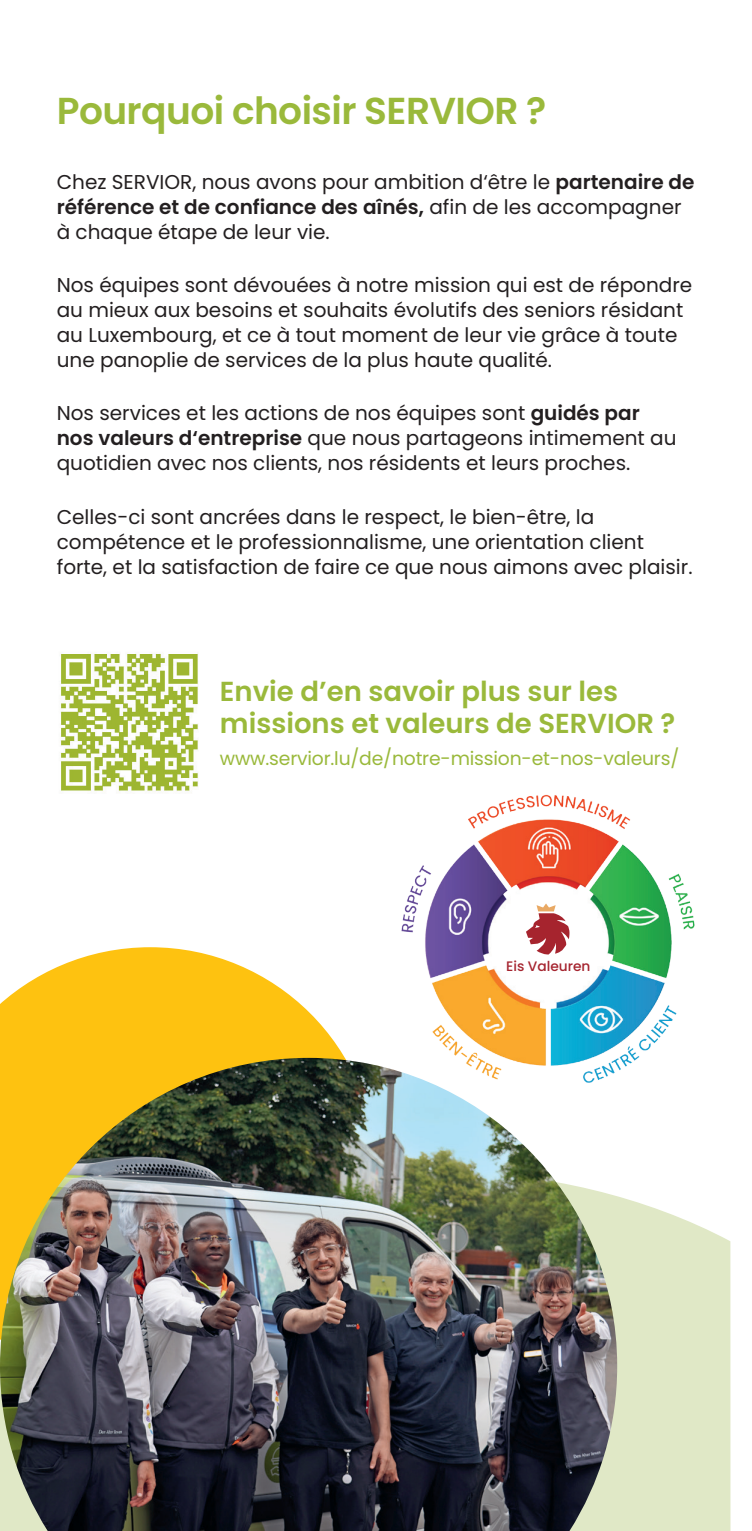
<style>
.page{position:relative;width:752px;height:1531px;background:#fff}
.page>*{position:absolute;margin:0;border:0;box-sizing:border-box;transform-origin:0 0}
.t1{font:600 37.5px "Poppins";letter-spacing:-.015em;color:#9ab93b}
.t2{font:600 27.5px/32px "Poppins";color:#9ab93b}
.t3{font:20px/25px "Poppins";color:#231f20}
.t4{font:18.75px "Poppins";letter-spacing:-.01em;color:#9ab93b}
.t5{font:500 13.75px "Poppins";color:#a5242f}
.s1{font-weight:600}
</style>
<div class="page">
<div style="left:617px;top:1196px;width:113px;height:335px;background:#e0e8c6"></div>
<svg style="left:0;top:947px;width:345px;height:111px;fill:#fec210"></svg>
<img style="left:60px;top:653px;width:138px;height:139px">
<img style="left:0;top:1058px;width:617px;height:473px">
<svg style="left:381px;top:794px;width:313px;height:299px"></svg>
<h1 class="t1" style="left:57px;top:90px;width:491px">Pourquoi choisir SERVIOR ?</h1>
<p class="t3" style="left:57px;top:169px;width:638px">Chez SERVIOR, nous avons pour ambition d‘être le <span class="s1">partenaire de référence et de confiance des aînés,</span> afin de les accompagner à chaque étape de leur vie.</p>
<p class="t3" style="left:57px;top:273px;width:636px">Nos équipes sont dévouées à notre mission qui est de répondre au mieux aux besoins et souhaits évolutifs des seniors résidant au Luxembourg, et ce à tout moment de leur vie grâce à toute une panoplie de services de la plus haute qualité.</p>
<p class="t3" style="left:57px;top:401px;width:621px">Nos services et les actions de nos équipes sont <span class="s1">guidés par nos valeurs d‘entreprise</span> que nous partageons intimement au quotidien avec nos clients, nos résidents et leurs proches.</p>
<p class="t3" style="left:57px;top:504px;width:637px">Celles-ci sont ancrées dans le respect, le bien-être, la compétence et le professionnalisme, une orientation client forte, et la satisfaction de faire ce que nous aimons avec plaisir.</p>
<h2 class="t2" style="left:220px;top:676px;width:456px">Envie d’en savoir plus sur les missions et valeurs de SERVIOR ?</h2>
<p class="t4" style="left:220px;top:748px;width:460px">www.servior.lu/de/notre-mission-et-nos-valeurs/</p>
<p class="t5" style="left:506px;top:958px;width:86px">Eis Valeuren</p>
</div>
